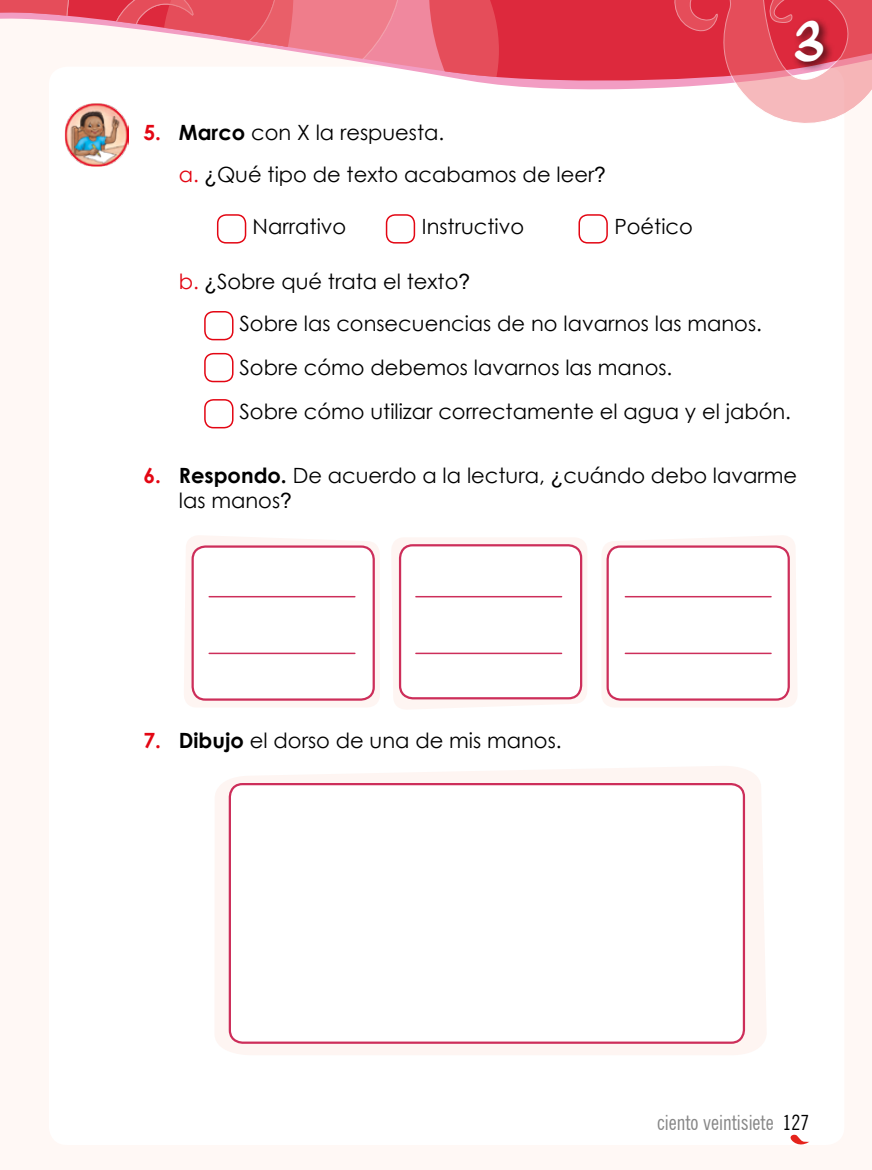
<style>
.page{position:relative;width:872px;height:1170px;background:#fff}
.page>*{position:absolute;margin:0;border:0;box-sizing:border-box;transform-origin:0 0}
.t1{font:39px "wickhophandwriting";color:#fff}
.t2{font:21px/25.2px "Century Gothic";color:#000}
.t3{font:condensed 21px "News Gothic BT";color:#878787}
.t4{font:700 21px "Century Gothic";color:#e30613}
.s1{font-weight:700}
.s2{color:#e30613}
.s3{font-family:"Arial"}
.s4{color:#000}
</style>
<div class="page">
<div style="left:0;top:0;width:872px;height:1169px;background:#fff8f5"></div>
<div style="left:49px;top:67px;width:795px;height:1077px;background:#fff;border-radius:18px"></div>
<svg style="left:0;top:0;width:872px;height:123px"></svg>
<div style="left:790px;top:16px;width:44px;height:56px;background:#000;opacity:.75"></div>
<svg style="left:790px;top:1134px;width:19px;height:11px"></svg>
<svg style="left:184px;top:536px;width:196px;height:171px"></svg>
<svg style="left:215px;top:766px;width:551px;height:289px;fill:#fef5f2"></svg>
<svg style="left:602px;top:535px;width:195px;height:172px"></svg>
<svg style="left:392px;top:538px;width:195px;height:171px"></svg>
<div style="left:193px;top:546px;width:181px;height:153px;background:#fff;border-radius:13px"></div>
<div style="left:191px;top:545px;width:184px;height:155px;border:2px solid #cd2e5a;border-radius:13px"></div>
<div style="left:230px;top:784px;width:514px;height:258px;background:#fff;border-radius:13px"></div>
<div style="left:229px;top:783px;width:516px;height:260px;border:2px solid #cd2e5a;border-radius:13px"></div>
<div style="left:607px;top:546px;width:181px;height:153px;background:#fff;border-radius:13px"></div>
<div style="left:606px;top:545px;width:184px;height:155px;border:2px solid #cd2e5a;border-radius:13px"></div>
<div style="left:400px;top:545px;width:181px;height:153px;background:#fff;border-radius:13px"></div>
<div style="left:399px;top:544px;width:183px;height:155px;border:2px solid #cd2e5a;border-radius:13px"></div>
<img style="left:65px;top:102px;width:63px;height:64px">
<div style="left:217px;top:214px;width:29px;height:29px;border:2px solid #e30613;border-radius:9px"></div>
<div style="left:204px;top:311px;width:29px;height:29px;border:2px solid #e30613;border-radius:9px"></div>
<div style="left:204px;top:399px;width:29px;height:29px;border:2px solid #e30613;border-radius:9px"></div>
<div style="left:204px;top:353px;width:29px;height:29px;border:2px solid #e30613;border-radius:9px"></div>
<div style="left:386px;top:214px;width:29px;height:29px;border:2px solid #e30613;border-radius:9px"></div>
<div style="left:578px;top:214px;width:30px;height:29px;border:2px solid #e30613;border-radius:9px"></div>
<hr style="left:209px;top:596px;width:146px;height:1px;background:#cd2e5a">
<hr style="left:416px;top:596px;width:145px;height:1px;background:#cd2e5a">
<hr style="left:625px;top:596px;width:146px;height:1px;background:#cd2e5a">
<hr style="left:209px;top:652px;width:146px;height:2px;background:#cd2e5a">
<hr style="left:416px;top:652px;width:145px;height:2px;background:#cd2e5a">
<hr style="left:625px;top:652px;width:146px;height:2px;background:#cd2e5a">
<h1 class="t1" style="left:796px;top:16px;width:34px">3</h1>
<p class="t4" style="left:143px;top:116px;width:19px">5.</p>
<p class="t4" style="left:143px;top:459px;width:19px">6.</p>
<p class="t2" style="left:179px;top:119px;width:267px"><span class="s1">Marco</span> con X la respuesta.</p>
<p class="t2" style="left:179px;top:161px;width:428px"><span class="s2">a.</span> <span class="s3">¿</span>Qué tipo de texto acabamos de leer<span class="s3">?</span></p>
<p class="t2" style="left:253px;top:213px;width:95px">Narrativo</p>
<p class="t2" style="left:422px;top:213px;width:104px">Instructivo</p>
<p class="t2" style="left:614px;top:213px;width:80px">Poético</p>
<p class="t2" style="left:239px;top:260px;width:524px;line-height:41.4px;text-indent:-61px"><span class="s2">b.</span> <span class="s3">¿</span>Sobre qué trata el texto<span class="s3">?<br></span>Sobre las consecuencias de no lavarnos las manos.</p>
<p class="t2" style="left:239px;top:355px;width:434px">Sobre cómo debemos lavarnos las manos.</p>
<p class="t2" style="left:239px;top:398px;width:553px">Sobre cómo utilizar correctamente el agua y el jabón.</p>
<p class="t2" style="left:179px;top:462px;width:620px"><span class="s1">Respondo.</span> De acuerdo a la lectura, <span class="s3">¿</span>cuándo debo lavarme las manos<span class="s3">?</span></p>
<p class="t4" style="left:143px;top:723px;width:19px">7.</p>
<p class="t2" style="left:179px;top:727px;width:384px"><span class="s1">Dibujo</span> el dorso de una de mis manos.</p>
<p class="t3" style="left:657px;top:1109px;width:154px">ciento veintisiete <span class="s4">127</span></p>
</div>
